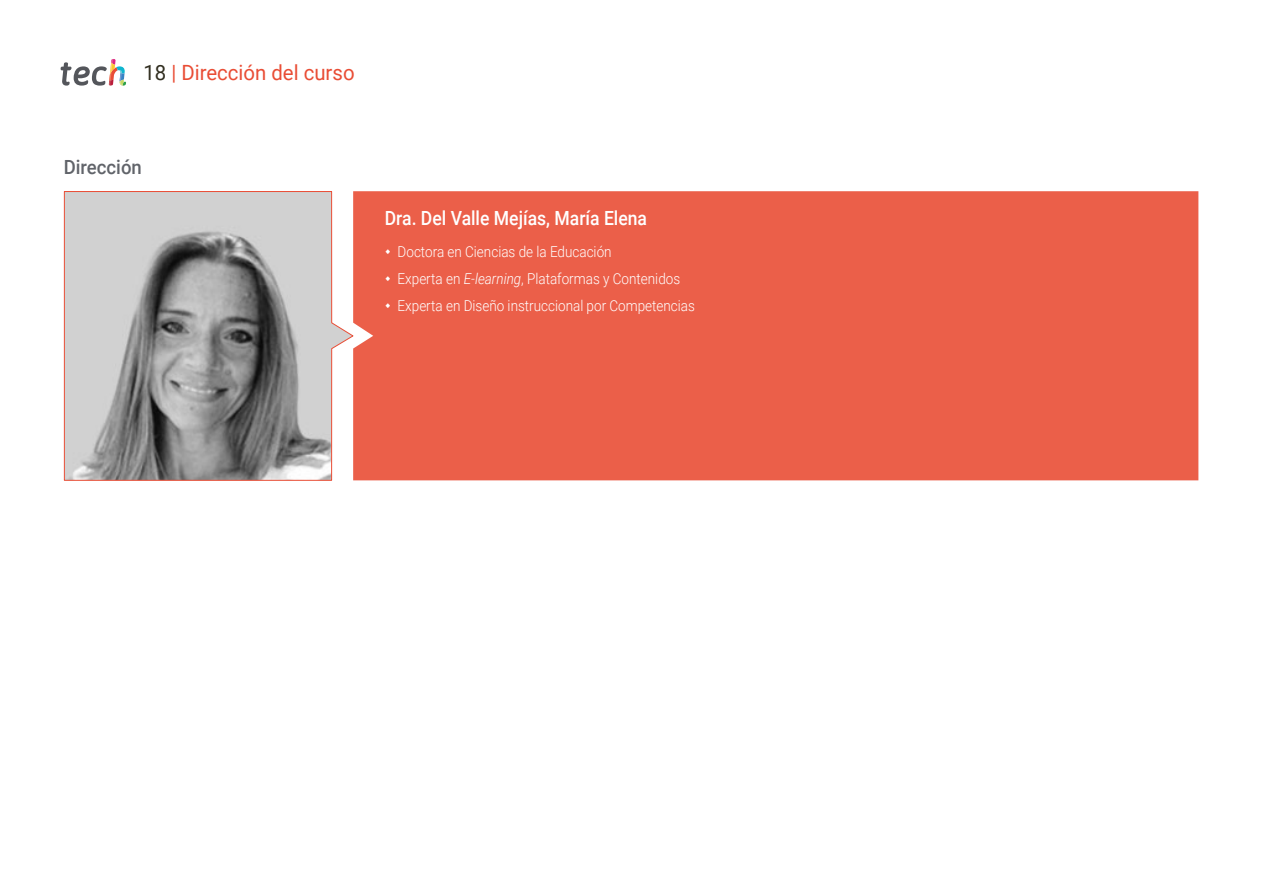
<style>
.page{position:relative;width:1263px;height:893px;background:#fff}
.page>*{position:absolute;margin:0;border:0;box-sizing:border-box;transform-origin:0 0}
.t1{font:21px "Roboto";color:#e94d35}
.t2{font:500 19.5px "Roboto";color:#fff;scale:.9 1}
.t3{font:500 19.5px "Roboto";color:#61646a;scale:.95 1}
.t4{font:300 15px/26.7px "Roboto";color:#fff;scale:.9 1}
.s1{color:#312e20}
.s2{font-style:italic}
</style>
<div class="page">
<div style="left:354px;top:191px;width:844px;height:289px;background:#eb5f49"></div>
<svg style="left:64px;top:191px;width:290px;height:290px;background:#adaaaa"></svg>
<svg style="left:61px;top:59px;width:65px;height:27px"></svg>
<svg style="left:386px;top:249px;width:4px;height:5px"></svg>
<svg style="left:386px;top:276px;width:4px;height:5px"></svg>
<svg style="left:386px;top:303px;width:4px;height:5px"></svg>
<h1 class="t1" style="left:144px;top:57px;width:213px"><span class="s1">18</span> | Dirección del curso</h1>
<h2 class="t3" style="left:64px;top:153px;width:84px">Dirección</h2>
<h2 class="t2" style="left:385px;top:205px;width:293px">Dra. Del Valle Mejías, María Elena</h2>
<p class="t4" style="left:398px;top:238px;width:332px">Doctora en Ciencias de la Educación<br>Experta en <span class="s2">E-learning</span>, Plataformas y Contenidos<br>Experta en Diseño instruccional por Competencias</p>
</div>
